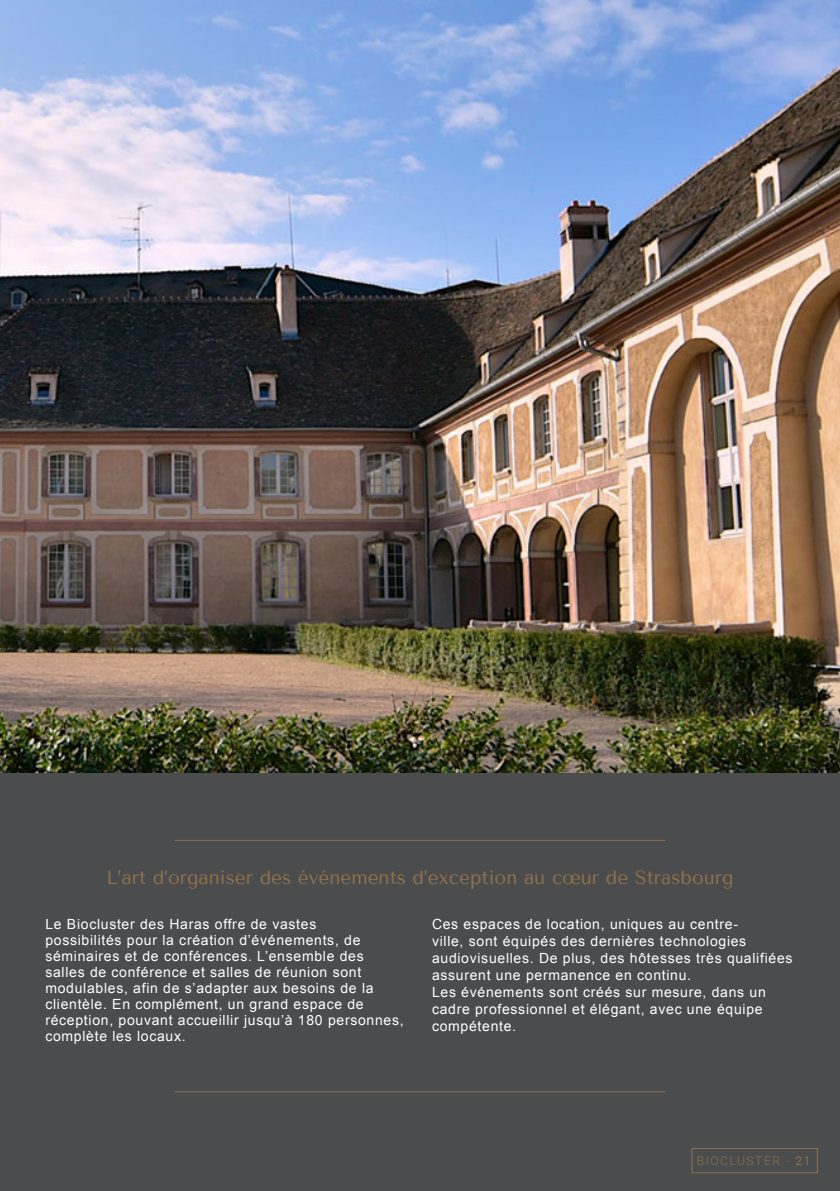
<style>
.page{position:relative;width:840px;height:1191px;background:#fff}
.page>*{position:absolute;margin:0;border:0;box-sizing:border-box;transform-origin:0 0}
.t1{font:19px "Tenor Sans";color:#90724b}
.t2{font:14px/16px "Arial";letter-spacing:.05em;color:#fff}
.t3{font:300 12px "Roboto";letter-spacing:.13em;color:#90724b}
.s1{font-weight:400}
</style>
<div class="page">
<div style="left:0;top:0;width:839px;height:1191px;background:#4b4c4d"></div>
<div style="left:691px;top:1148px;width:126px;height:25px;border:1px solid #90724b"></div>
<img style="left:0;top:0;width:839px;height:772px">
<hr style="left:174px;top:840px;width:491px;height:1px;background:#90724b">
<hr style="left:174px;top:1091px;width:491px;height:1px;background:#90724b">
<h1 class="t1" style="left:106px;top:866px;width:628px">L’art d’organiser des événements d’exception au cœur de Strasbourg</h1>
<p class="t2" style="left:45px;top:916px;width:359px">Le Biocluster des Haras offre de vastes<br>possibilités pour la création d’événements, de séminaires et de conférences. L’ensemble des salles de conférence et salles de réunion sont modulables, afin de s’adapter aux besoins de la clientèle. En complément, un grand espace de réception, pouvant accueillir jusqu’à 180 personnes, complète les locaux.</p>
<p class="t2" style="left:432px;top:915px;width:362px;line-height:17px">Ces espaces de location, uniques au centre-<br>ville, sont équipés des dernières technologies audiovisuelles. De plus, des hôtesses très qualifiées assurent une permanence en continu.<br>Les événements sont créés sur mesure, dans un cadre professionnel et élégant, avec une équipe compétente.</p>
<p class="t3" style="left:696px;top:1152px;width:115px">BIOCLUSTER - <span class="s1">21</span></p>
</div>
